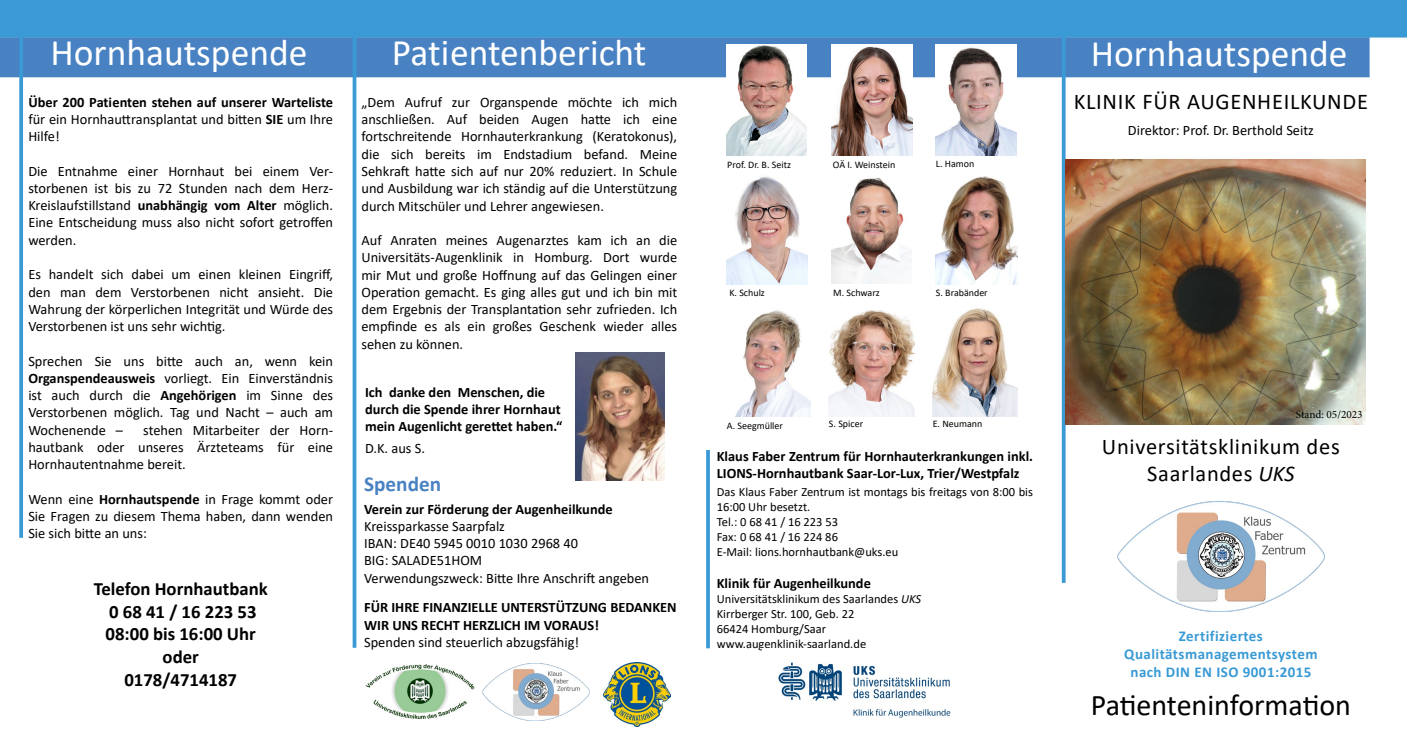
<style>
.page{position:relative;width:1407px;height:745px;background:#fff}
.page>*{position:absolute;margin:0;border:0;box-sizing:border-box;transform-origin:0 0}
.t1{font:37.5px "Calibri";color:#fff}
.t2{font:30px "Calibri";color:#000}
.t3{font:22.5px/27px "Calibri";letter-spacing:.03em;color:#000;text-align:center}
.t4{font:700 21.25px "Calibri";color:#4982c3}
.t5{font:700 18.75px/22.5px "Calibri";color:#000;text-align:center}
.t6{font:700 15px/18px "Calibri";letter-spacing:.03em;color:#399ad5;text-align:center}
.t7{font:14.38px/17.2px "Calibri";color:#000;text-align:justify}
.t8{font:700 14.38px/17.2px "Calibri";color:#000}
.t9{font:12.5px/15px "Calibri";color:#000}
.t10{font:11.25px "Minion Pro";color:#000}
.t11{font:10px "Calibri";color:#000}
.s1{font-weight:700}
.s2{font-style:italic}
</style>
<div class="page">
<div style="left:0;top:0;width:1407px;height:38px;background:#399ad5"></div>
<div style="left:0;top:37px;width:1369px;height:40px;background:#4982c3"></div>
<hr style="left:1062px;top:21px;width:3px;height:561px;background:#399ad5">
<hr style="left:353px;top:30px;width:3px;height:617px;background:#399ad5">
<svg style="left:19px;top:37px;width:4px;height:500px;background:#45a0d7"></svg>
<svg style="left:706px;top:450px;width:4px;height:198px"></svg>
<img style="left:829px;top:310px;width:85px;height:106px">
<img style="left:735px;top:310px;width:75px;height:106px">
<img style="left:1117px;top:501px;width:207px;height:110px">
<img style="left:932px;top:308px;width:86px;height:108px">
<img style="left:778px;top:662px;width:173px;height:56px">
<img style="left:832px;top:178px;width:79px;height:105px">
<img style="left:727px;top:44px;width:79px;height:111px">
<img style="left:936px;top:176px;width:82px;height:109px">
<img style="left:832px;top:44px;width:80px;height:112px">
<img style="left:727px;top:176px;width:81px;height:108px">
<img style="left:1065px;top:159px;width:300px;height:265px">
<img style="left:575px;top:352px;width:90px;height:128px">
<img style="left:603px;top:662px;width:68px;height:64px">
<img style="left:365px;top:664px;width:110px;height:56px">
<img style="left:483px;top:663px;width:107px;height:56px">
<img style="left:936px;top:44px;width:80px;height:112px">
<h1 class="t1" style="left:50px;top:27px;width:258px">Hornhautspende</h1>
<p class="t7" style="left:28px;top:93px;width:306px"><span class="s1">Über 200 Patienten stehen auf unserer Warteliste </span>für ein Hornhauttransplantat und bitten <span class="s1">SIE</span> um Ihre Hilfe!</p>
<p class="t7" style="left:28px;top:162px;width:306px">Die Entnahme einer Hornhaut bei einem Ver&shy;storbenen ist bis zu 72 Stunden nach dem Herz-Kreislaufstillstand <span class="s1">unabhängig vom Alter</span> möglich.<br>Eine Entscheidung muss also nicht sofort getroffen werden.</p>
<p class="t7" style="left:28px;top:265px;width:306px">Es handelt sich dabei um einen kleinen Eingriff, den man dem Verstorbenen nicht ansieht. Die Wahrung der körperlichen Integrität und Würde des Verstorbenen ist uns sehr wichtig.</p>
<p class="t7" style="left:28px;top:351px;width:306px">Sprechen Sie uns bitte auch an, wenn kein <span class="s1">Organspendeausweis</span> vorliegt. Ein Einverständnis ist auch durch die <span class="s1">Angehörigen</span> im Sinne des Verstorbenen möglich. Tag und Nacht – auch am Wochenende –</p>
<p class="t7" style="left:28px;top:420px;width:306px;text-indent:115px">stehen Mitarbeiter der Horn&shy;hautbank oder unseres Ärzteteams für eine Hornhautentnahme bereit.</p>
<p class="t7" style="left:28px;top:489px;width:306px">Wenn eine <span class="s1">Hornhautspende</span> in Frage kommt oder Sie Fragen zu diesem Thema haben, dann wenden Sie sich bitte an uns:</p>
<h3 class="t5" style="left:94px;top:577px;width:176px">Telefon Hornhautbank<br>0 68 41 / 16 223 53<br>08:00 bis 16:00 Uhr oder<br>0178/4714187</h3>
<h1 class="t1" style="left:392px;top:27px;width:256px">Patientenbericht</h1>
<p class="t7" style="left:361px;top:93px;width:317px">„Dem Aufruf zur Organspende möchte ich mich anschließen. Auf beiden Augen hatte ich eine fortschreitende Hornhauterkrankung (Keratokonus), die sich bereits im Endstadium befand. Meine Sehkraft hatte sich auf nur 20% reduziert. In Schule und Ausbildung war ich ständig auf die Unterstützung durch Mitschüler und Lehrer angewiesen.</p>
<p class="t7" style="left:361px;top:231px;width:317px">Auf Anraten meines Augenarztes kam ich an die Universitäts-Augenklinik in Homburg. Dort wurde mir Mut und große Hoffnung auf das Gelingen einer Operation gemacht. Es ging alles gut und ich bin mit dem Ergebnis der Transplantation sehr zufrieden. Ich empfinde es als ein großes Geschenk wieder alles sehen zu können.</p>
<p class="t8" style="left:365px;top:383px;width:199px">Ich danke den Menschen, die durch die Spende ihrer Hornhaut mein Augenlicht gerettet haben.“</p>
<p class="t7" style="left:365px;top:438px;width:61px">D.K. aus S.</p>
<h3 class="t4" style="left:364px;top:468px;width:79px">Spenden</h3>
<p class="t8" style="left:364px;top:499px;width:250px">Verein zur Förderung der Augenheilkunde</p>
<p class="t7" style="left:364px;top:516px;width:286px;text-align:left">Kreissparkasse Saarpfalz<br>IBAN: DE40 5945 0010 1030 2968 40<br>BIG: SALADE51HOM<br>Verwendungszweck: Bitte Ihre Anschrift angeben</p>
<p class="t8" style="left:364px;top:598px;width:314px">FÜR IHRE FINANZIELLE UNTERSTÜTZUNG BEDANKEN<br>WIR UNS RECHT HERZLICH IM VORAUS!</p>
<p class="t7" style="left:364px;top:632px;width:217px">Spenden sind steuerlich abzugsfähig!</p>
<p class="t11" style="left:727px;top:157px;width:65px">Prof. Dr. B. Seitz</p>
<p class="t11" style="left:833px;top:157px;width:64px">OÄ I. Weinstein</p>
<p class="t11" style="left:936px;top:157px;width:40px">L. Hamon</p>
<p class="t11" style="left:729px;top:285px;width:37px">K. Schulz</p>
<p class="t11" style="left:833px;top:285px;width:48px">M. Schwarz</p>
<p class="t11" style="left:936px;top:285px;width:53px">S. Brabänder</p>
<p class="t11" style="left:727px;top:418px;width:58px">A. Seegmüller</p>
<p class="t11" style="left:829px;top:416px;width:36px">S. Spicer</p>
<p class="t11" style="left:932px;top:416px;width:51px">E. Neumann</p>
<p class="t8" style="left:717px;top:447px;width:318px">Klaus Faber Zentrum für Hornhauterkrankungen inkl.<br>LIONS-Hornhautbank Saar-Lor-Lux, Trier/Westpfalz</p>
<p class="t9" style="left:717px;top:483px;width:318px">Das Klaus Faber Zentrum ist montags bis freitags von 8:00 bis<br>16:00 Uhr besetzt.<br>Tel.: 0 68 41 / 16 223 53<br>Fax: 0 68 41 / 16 224 86<br>E-Mail: lions.hornhautbank@uks.eu</p>
<p class="t8" style="left:717px;top:574px;width:156px">Klinik für Augenheilkunde</p>
<p class="t9" style="left:717px;top:590px;width:206px">Universitätsklinikum des Saarlandes <span class="s2">UKS<br></span>Kirrberger Str. 100, Geb. 22<br>66424 Homburg/Saar www.augenklinik-saarland.de</p>
<h1 class="t1" style="left:1090px;top:28px;width:258px">Hornhautspende</h1>
<h3 class="t3" style="left:1074px;top:87px;width:296px">KLINIK FÜR AUGENHEILKUNDE</h3>
<p class="t7" style="left:1128px;top:121px;width:187px">Direktor: Prof. Dr. Berthold Seitz</p>
<p class="t10" style="left:1296px;top:407px;width:68px">Stand: 05/2023</p>
<h3 class="t3" style="left:1102px;top:432px;width:239px">Universitätsklinikum des<br>Saarlandes <span class="s2">UKS</span></h3>
<p class="t6" style="left:1124px;top:626px;width:195px">Zertifiziertes<br>Qualitätsmanagementsystem nach DIN EN ISO 9001:2015</p>
<h2 class="t2" style="left:1091px;top:684px;width:262px">Patienteninformation</h2>
</div>
